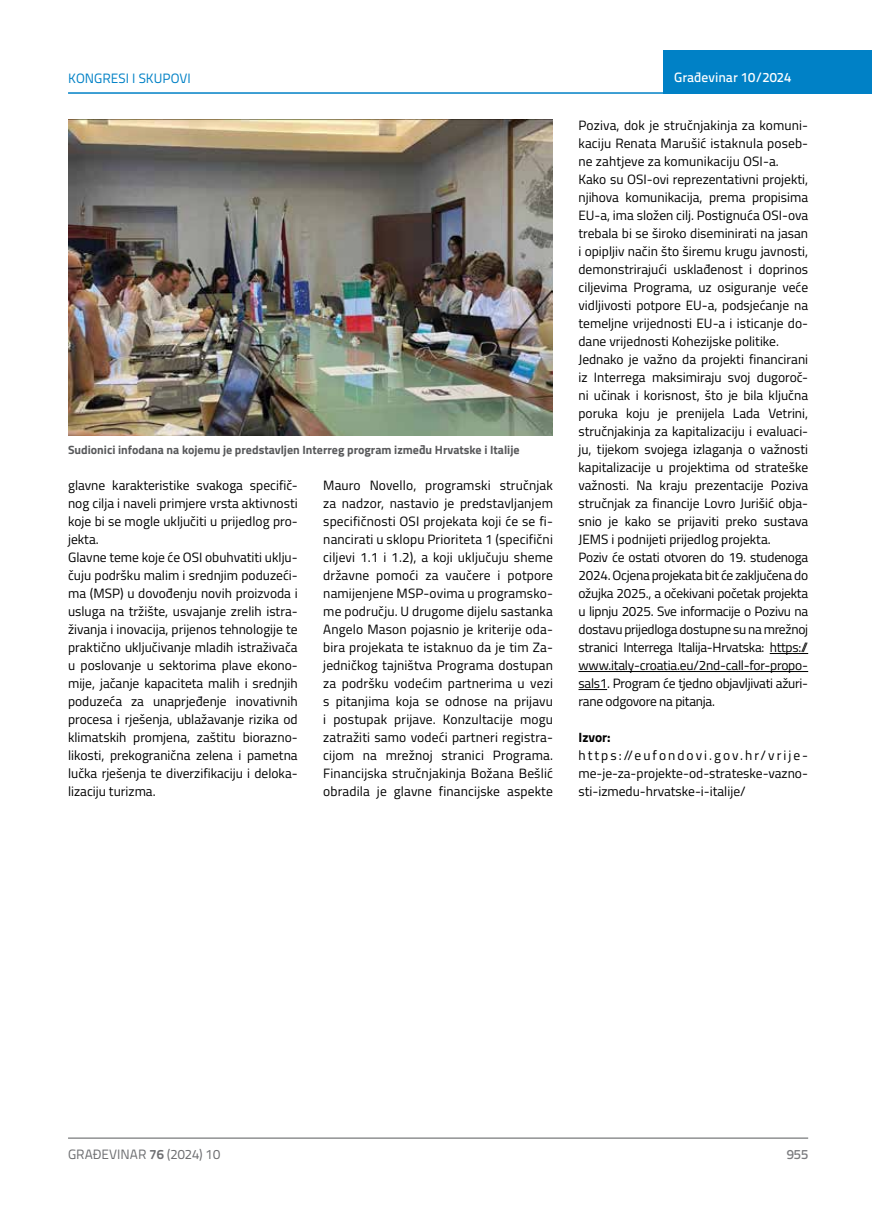
<style>
.page{position:relative;width:872px;height:1212px;background:#fff}
.page>*{position:absolute;margin:0;border:0;box-sizing:border-box;transform-origin:0 0}
.t1{font:13.5px/18px "Titillium";color:#000}
.t2{font:13.5px "Titillium Text 22 L";color:#6d6e71}
.t3{font:500 13.5px "Titillium Text 22 L";color:#fff}
.t4{font:13.5px "Titillium Text 22 L";color:#0081c6}
.t5{font:700 13.5px "Titillium";color:#000}
.t6{font:500 13.5px "Titillium Text 22 L";color:#797a7d}
.t7{font:700 12px "Titillium";color:#58595b}
.s1{font-weight:700}
</style>
<div class="page">
<div style="left:663px;top:50px;width:209px;height:44px;background:#0081c6"></div>
<hr style="left:68px;top:92px;width:804px;height:2px;background:#0081c6">
<hr style="left:68px;top:1138px;width:740px;height:1px;background:#58595b">
<hr style="left:769px;top:653px;width:39px;height:1px;background:#000">
<hr style="left:578px;top:671px;width:230px;height:1px;background:#000">
<svg style="left:578px;top:689px;width:29px;height:1px"></svg>
<img style="left:68px;top:119px;width:485px;height:317px">
<p class="t4" style="left:68px;top:68px;width:124px">KONGRESI I SKUPOVI</p>
<p class="t3" style="left:674px;top:67px;width:118px">Građevinar 10/2024</p>
<p class="t7" style="left:68px;top:440px;width:453px">Sudionici infodana na kojemu je predstavljen Interreg program između Hrvatske i Italije</p>
<p class="t1" style="left:68px;top:475px;width:231px">glavne karakteristike svakoga specifič&shy;nog cilja i naveli primjere vrsta aktivnosti koje bi se mogle uključiti u prijedlog pro&shy;jekta.<br>Glavne teme koje će OSI obuhvatiti uklju&shy;čuju podršku malim i srednjim poduzeći&shy;ma (MSP) u dovođenju novih proizvoda i usluga na tržište, usvajanje zrelih istra&shy;živanja i inovacija, prijenos tehnologije te praktično uključivanje mladih istraživača u poslovanje u sektorima plave ekono&shy;mije, jačanje kapaciteta malih i srednjih poduzeća za unaprjeđenje inovativnih procesa i rješenja, ublažavanje rizika od klimatskih promjena, zaštitu biorazno&shy;likosti, prekogranična zelena i pametna lučka rješenja te diverzifikaciju i deloka&shy;lizaciju turizma.</p>
<p class="t1" style="left:323px;top:475px;width:231px;text-align:justify">Mauro Novello, programski stručnjak za nadzor, nastavio je predstavljanjem specifičnosti OSI projekata koji će se fi&shy;nancirati u sklopu Prioriteta 1 (specifični ciljevi 1.1 i 1.2), a koji uključuju sheme državne pomoći za vaučere i potpore namijenjene MSP-ovima u programsko&shy;me području. U drugome dijelu sastanka Angelo Mason pojasnio je kriterije oda&shy;bira projekata te istaknuo da je tim Za&shy;jedničkog tajništva Programa dostupan za podršku vodećim partnerima u vezi s pitanjima koja se odnose na prijavu i postupak prijave. Konzultacije mogu zatražiti samo vodeći partneri registra&shy;cijom na mrežnoj stranici Programa.<br>Financijska stručnjakinja Božana Bešlić obradila je glavne financijske aspekte</p>
<p class="t1" style="left:578px;top:115px;width:231px">Poziva, dok je stručnjakinja za komuni&shy;kaciju Renata Marušić istaknula poseb&shy;ne zahtjeve za komunikaciju OSI-a.<br>Kako su OSI-ovi reprezentativni projekti, njihova komunikacija, prema propisima EU-a, ima složen cilj. Postignuća OSI-ova trebala bi se široko diseminirati na jasan i opipljiv način što širemu krugu javnosti, demonstrirajući usklađenost i doprinos ciljevima Programa, uz osiguranje veće vidljivosti potpore EU-a, podsjećanje na temeljne vrijednosti EU-a i isticanje do&shy;dane vrijednosti Kohezijske politike.<br>Jednako je važno da projekti financirani iz Interrega maksimiraju svoj dugoroč&shy;ni učinak i korisnost, što je bila ključna poruka koju je prenijela Lada Vetrini, stručnjakinja za kapitalizaciju i evaluaci&shy;ju, tijekom svojega izlaganja o važnosti kapitalizacije u projektima od strateške važnosti. Na kraju prezentacije Poziva stručnjak za financije Lovro Jurišić obja&shy;snio je kako se prijaviti preko sustava JEMS i podnijeti prijedlog projekta.<br>Poziv će ostati otvoren do 19. studenoga 2024. Ocjena projekata bit će zaključena do ožujka 2025., a očekivani početak projekta u lipnju 2025. Sve informacije o Pozivu na dostavu prijedloga dostupne su na mrežnoj stranici Interrega Italija-Hrvatska: https:// www.italy-croatia.eu/2nd-call-for-propo&shy;sals1. Program će tjedno objavljivati ažuri&shy;rane odgovore na pitanja.</p>
<p class="t5" style="left:578px;top:727px;width:34px">Izvor:</p>
<p class="t1" style="left:578px;top:746px;width:231px;text-align:justify">https://eufondovi.gov.hr/vrije&shy;me-je-za-projekte-od-strateske-vazno&shy;sti-izmedu-hrvatske-i-italije/</p>
<p class="t2" style="left:68px;top:1144px;width:154px">GRAĐEVINAR <span class="s1">76</span> (2024) 10</p>
<p class="t6" style="left:786px;top:1144px;width:23px">955</p>
</div>
